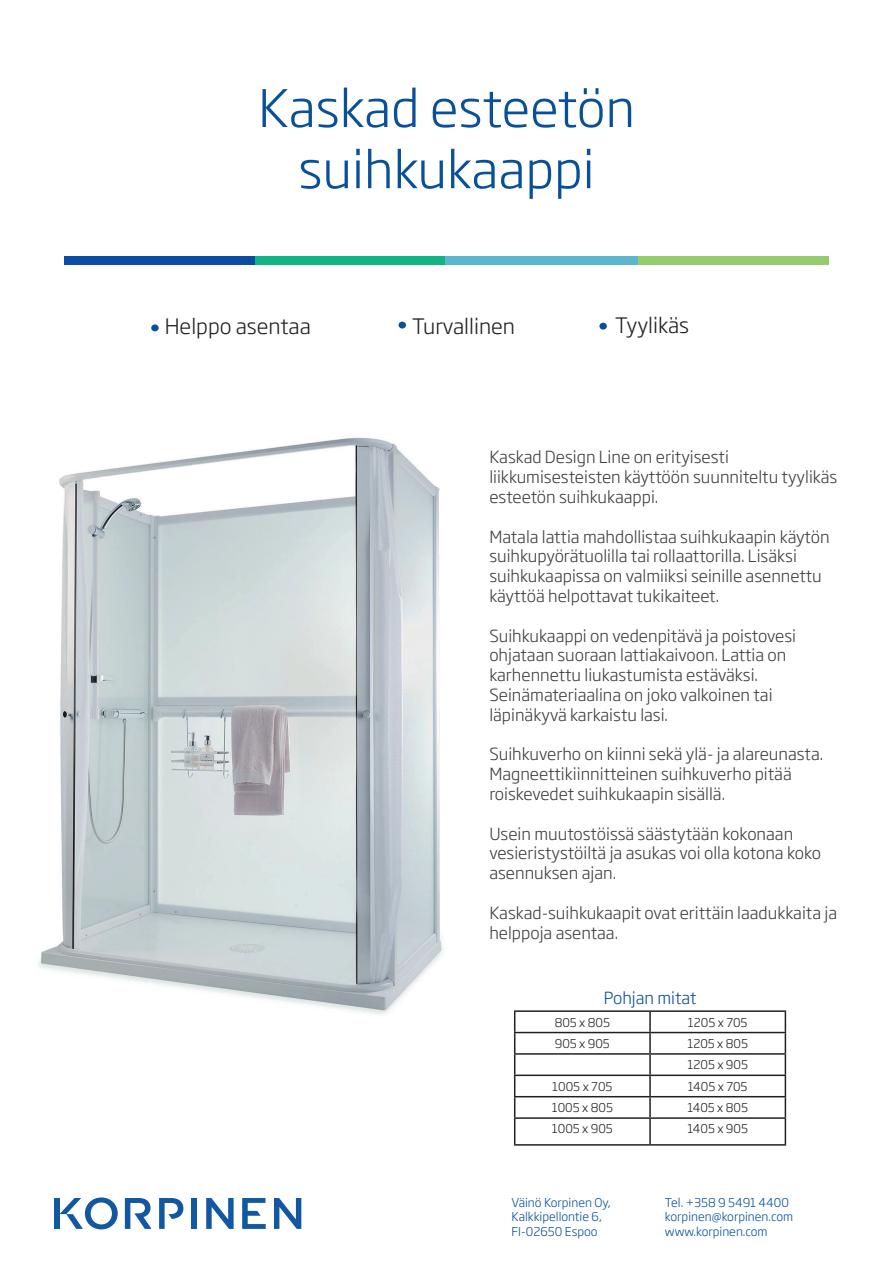
<style>
.page{position:relative;width:893px;height:1263px;background:#fff}
.page>*{position:absolute;margin:0;border:0;box-sizing:border-box;transform-origin:0 0}
.t1{font:300 51px/61.2px "Soho Gothic Pro";color:#09509b;text-align:center}
.t2{font:300 21px "Soho Gothic Pro";color:#231f20}
.t3{font:300 16.5px/19.8px "Soho Gothic Pro";color:#3e3e3f}
.t4{font:300 16.5px "Soho Gothic Pro";color:#09509b}
.t5{font:300 12px/14.4px "Soho Gothic Pro";color:#09509b}
.t6{font:300 12px/21.5px "Soho Gothic Pro";color:#231f20}
</style>
<div class="page">
<div style="left:445px;top:256px;width:194px;height:8px;background:#5cb6cd"></div>
<div style="left:639px;top:256px;width:190px;height:8px;background:#94cc6e"></div>
<div style="left:254px;top:256px;width:191px;height:8px;background:#12b385"></div>
<div style="left:64px;top:256px;width:190px;height:8px;background:#0d4da1"></div>
<div style="left:151px;top:324px;width:8px;height:7px;background:#0a4f9e;border-radius:50%"></div>
<div style="left:399px;top:322px;width:7px;height:7px;background:#0a4f9e;border-radius:50%"></div>
<div style="left:599px;top:323px;width:8px;height:7px;background:#0a4f9e;border-radius:50%"></div>
<hr style="left:514px;top:1010px;width:136px;height:2px;background:#231f20">
<hr style="left:650px;top:1010px;width:136px;height:2px;background:#231f20">
<hr style="left:649px;top:1012px;width:2px;height:20px;background:#231f20">
<hr style="left:514px;top:1032px;width:136px;height:1px;background:#231f20">
<hr style="left:650px;top:1032px;width:136px;height:1px;background:#231f20">
<hr style="left:649px;top:1033px;width:2px;height:20px;background:#231f20">
<hr style="left:514px;top:1053px;width:136px;height:2px;background:#231f20">
<hr style="left:650px;top:1053px;width:136px;height:2px;background:#231f20">
<svg style="left:649px;top:1055px;width:2px;height:19px"></svg>
<hr style="left:514px;top:1074px;width:136px;height:2px;background:#231f20">
<hr style="left:650px;top:1074px;width:136px;height:2px;background:#231f20">
<hr style="left:649px;top:1076px;width:2px;height:20px;background:#231f20">
<hr style="left:514px;top:1096px;width:136px;height:1px;background:#231f20">
<hr style="left:650px;top:1096px;width:136px;height:1px;background:#231f20">
<hr style="left:649px;top:1097px;width:2px;height:20px;background:#231f20">
<hr style="left:514px;top:1117px;width:136px;height:2px;background:#231f20">
<svg style="left:514px;top:1012px;width:1px;height:132px"></svg>
<hr style="left:650px;top:1117px;width:136px;height:2px;background:#231f20">
<hr style="left:649px;top:1119px;width:2px;height:25px;background:#231f20">
<svg style="left:785px;top:1012px;width:1px;height:132px"></svg>
<hr style="left:514px;top:1144px;width:136px;height:1px;background:#231f20">
<hr style="left:650px;top:1144px;width:136px;height:1px;background:#231f20">
<div style="left:54px;top:1198px;width:6px;height:31px;background:#1157a2"></div>
<svg style="left:60px;top:1197px;width:58px;height:32px"></svg>
<svg style="left:159px;top:1198px;width:24px;height:31px"></svg>
<div style="left:192px;top:1198px;width:5px;height:31px;background:#1157a2"></div>
<svg style="left:206px;top:1198px;width:28px;height:31px"></svg>
<svg style="left:274px;top:1198px;width:27px;height:31px"></svg>
<svg style="left:242px;top:1198px;width:24px;height:31px"></svg>
<svg style="left:125px;top:1198px;width:27px;height:31px"></svg>
<img style="left:38px;top:437px;width:405px;height:578px">
<h1 class="t1" style="left:258px;top:75px;width:379px">Kaskad esteetön suihkukaappi</h1>
<p class="t2" style="left:165px;top:309px;width:148px">Helppo asentaa</p>
<p class="t2" style="left:412px;top:309px;width:104px">Turvallinen</p>
<p class="t2" style="left:615px;top:309px;width:76px">Tyylikäs</p>
<p class="t3" style="left:489px;top:446px;width:349px">Kaskad Design Line on erityisesti liikkumisesteisten käyttöön suunniteltu tyylikäs esteetön suihkukaappi.</p>
<p class="t3" style="left:489px;top:526px;width:342px">Matala lattia mahdollistaa suihkukaapin käytön suihkupyörätuolilla tai rollaattorilla. Lisäksi suihkukaapissa on valmiiksi seinille asennettu käyttöä helpottavat tukikaiteet.</p>
<p class="t3" style="left:489px;top:625px;width:308px">Suihkukaappi on vedenpitävä ja poistovesi ohjataan suoraan lattiakaivoon. Lattia on karhennettu liukastumista estäväksi.<br>Seinämateriaalina on joko valkoinen tai läpinäkyvä karkaistu lasi.</p>
<p class="t3" style="left:489px;top:743px;width:335px">Suihkuverho on kiinni sekä ylä- ja alareunasta.<br>Magneettikiinnitteinen suihkuverho pitää roiskevedet suihkukaapin sisällä.</p>
<p class="t3" style="left:489px;top:823px;width:333px">Usein muutostöissä säästytään kokonaan vesieristystöiltä ja asukas voi olla kotona koko asennuksen ajan.</p>
<p class="t3" style="left:489px;top:902px;width:349px">Kaskad-suihkukaapit ovat erittäin laadukkaita ja helppoja asentaa.</p>
<p class="t4" style="left:604px;top:985px;width:94px">Pohjan mitat</p>
<p class="t6" style="left:555px;top:1011px;width:57px">805 x 805</p>
<p class="t6" style="left:688px;top:1011px;width:61px">1205 x 705</p>
<p class="t6" style="left:555px;top:1032px;width:56px">905 x 905</p>
<p class="t6" style="left:687px;top:1032px;width:62px">1205 x 805<br>1205 x 905</p>
<p class="t6" style="left:552px;top:1075px;width:62px">1005 x 705</p>
<p class="t6" style="left:688px;top:1075px;width:61px">1405 x 705</p>
<p class="t6" style="left:552px;top:1096px;width:63px">1005 x 805</p>
<p class="t6" style="left:687px;top:1096px;width:62px">1405 x 805</p>
<p class="t6" style="left:552px;top:1117px;width:62px">1005 x 905</p>
<p class="t6" style="left:687px;top:1117px;width:62px">1405 x 905</p>
<p class="t5" style="left:512px;top:1194px;width:101px">Väinö Korpinen Oy,<br>Kalkkipellontie 6,<br>FI-02650 Espoo</p>
<p class="t5" style="left:665px;top:1194px;width:130px">Tel. +358 9 5491 4400 korpinen@korpinen.com www.korpinen.com</p>
</div>
